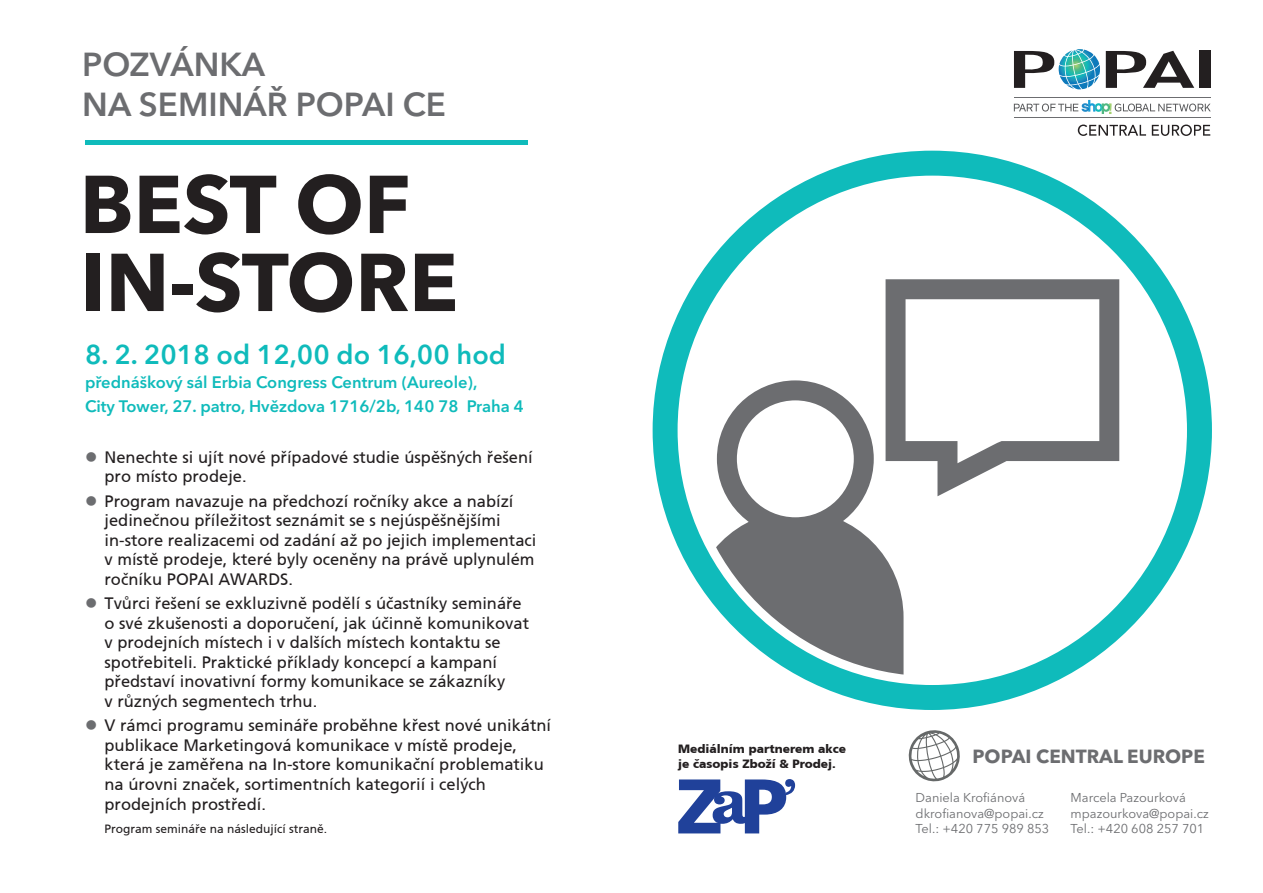
<style>
.page{position:relative;width:1263px;height:893px;background:#fff}
.page>*{position:absolute;margin:0;border:0;box-sizing:border-box;transform-origin:0 0}
.t1{font:700 81px/78px "Avenir Next LT Pro";color:#231f20}
.t2{font:600 33px/40.5px "Avenir Next LT Pro";color:#6c6d70}
.t3{font:600 27px "Avenir Next LT Pro";color:#0fbbbb}
.t4{font:700 18.9px "Avenir Next LT Pro";color:#6c6d70}
.t5{font:16.5px/19.5px "Frutiger CE";color:#231f20}
.t6{font:600 16.5px/24px "Avenir Next LT Pro";color:#0fbbbb}
.t7{font:12.75px/15.3px "Avenir Next LT Pro";color:#6c6d70}
.t8{font:900 12px/15px "Frutiger CE";color:#231f20}
.t9{font:12px "Frutiger CE";color:#231f20}
.s1{color:#6c6d70}
</style>
<div class="page">
<div style="left:85px;top:140px;width:442px;height:5px;background:#0fbbbb"></div>
<svg style="left:1014px;top:100px;width:197px;height:14px"></svg>
<svg style="left:1106px;top:51px;width:88px;height:37px"></svg>
<div style="left:1199px;top:51px;width:11px;height:37px;background:#231f20"></div>
<hr style="left:1014px;top:97px;width:196px;height:1px;background:#6c6d70">
<hr style="left:1014px;top:117px;width:196px;height:1px;background:#6c6d70">
<svg style="left:1014px;top:49px;width:86px;height:40px"></svg>
<svg style="left:1078px;top:125px;width:68px;height:11px"></svg>
<svg style="left:1152px;top:125px;width:58px;height:11px"></svg>
<svg style="left:908px;top:730px;width:52px;height:52px"></svg>
<svg style="left:653px;top:151px;width:559px;height:559px"></svg>
<svg style="left:690px;top:380px;width:213px;height:296px"></svg>
<svg style="left:678px;top:779px;width:117px;height:54px"></svg>
<h2 class="t2" style="left:82px;top:44px;width:365px">POZVÁNKA<br>NA SEMINÁŘ POPAI CE</h2>
<h1 class="t1" style="left:80px;top:165px;width:380px">BEST OF<br>IN-STORE</h1>
<h3 class="t3" style="left:85px;top:338px;width:422px">8. 2. 2018 od 12,00 do 16,00 hod</h3>
<p class="t6" style="left:85px;top:370px;width:440px">přednáškový sál Erbia Congress Centrum (Aureole),<br>City Tower, 27. patro, Hvězdova 1716/2b, 140 78 Praha 4</p>
<p class="t5" style="left:105px;top:447px;width:430px;text-indent:-20px"><span class="s1">●</span> Nenechte si ujít nové případové studie úspěšných řešení pro místo prodeje.</p>
<p class="t5" style="left:105px;top:491px;width:433px;text-indent:-20px"><span class="s1">●</span> Program navazuje na předchozí ročníky akce a nabízí jedinečnou příležitost seznámit se s nejúspěšnějšími in-store realizacemi od zadání až po jejich implementaci v místě prodeje, které byly oceněny na právě uplynulém ročníku POPAI AWARDS.</p>
<p class="t5" style="left:105px;top:594px;width:426px;text-indent:-20px"><span class="s1">●</span> Tvůrci řešení se exkluzivně podělí s účastníky semináře o své zkušenosti a doporučení, jak účinně komunikovat v prodejních místech i v dalších místech kontaktu se spotřebiteli. Praktické příklady koncepcí a kampaní představí inovativní formy komunikace se zákazníky<br>v různých segmentech trhu.</p>
<p class="t5" style="left:105px;top:716px;width:448px;text-indent:-20px"><span class="s1">●</span> V rámci programu semináře proběhne křest nové unikátní publikace Marketingová komunikace v místě prodeje, která je zaměřena na In-store komunikační problematiku na úrovni značek, sortimentních kategorií i celých prodejních prostředí.</p>
<p class="t9" style="left:105px;top:822px;width:224px">Program semináře na následující straně.</p>
<p class="t8" style="left:678px;top:741px;width:169px">Mediálním partnerem akce je časopis Zboží &amp; Prodej.</p>
<p class="t4" style="left:972px;top:745px;width:234px">POPAI CENTRAL EUROPE</p>
<p class="t7" style="left:915px;top:790px;width:135px">Daniela Krofiánová dkrofianova@popai.cz<br>Tel.: +420 775 989 853</p>
<p class="t7" style="left:1070px;top:790px;width:140px">Marcela Pazourková mpazourkova@popai.cz<br>Tel.: +420 608 257 701</p>
</div>
